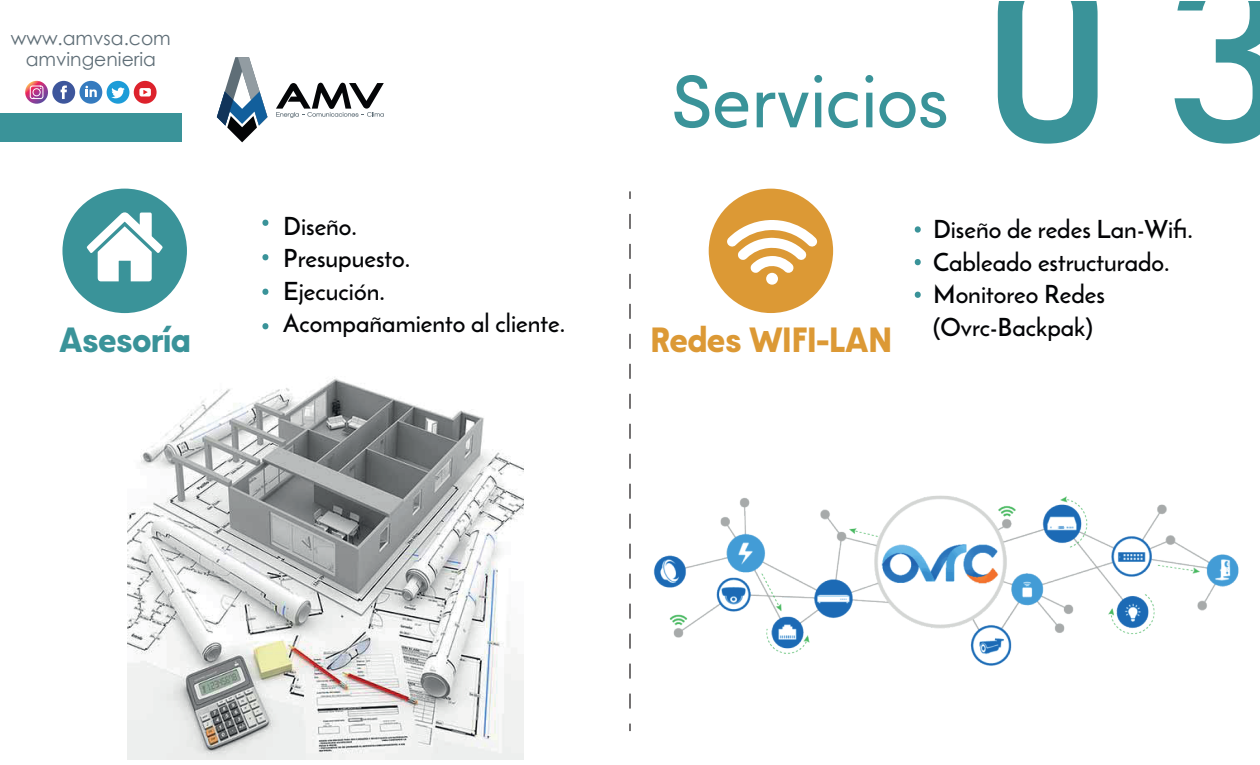
<style>
.page{position:relative;width:1260px;height:765px;background:#fff}
.page>*{position:absolute;margin:0;border:0;box-sizing:border-box;transform-origin:0 0}
.t1{font:246.25px "Bahnschrift";color:#3a9399}
.t2{font:73.75px "Modeco Trial";letter-spacing:-.025em;color:#3a9399}
.t3{font:700 35px "Modeco Trial";letter-spacing:-.025em;color:#dc9935}
.t4{font:700 35px "Modeco Trial";letter-spacing:-.025em;color:#3a9399}
.t5{font:25px/32.5px "Reem Kufi";color:#030406}
.t6{font:18.75px/21px "Century Gothic";color:#5f6e77;text-align:center}
</style>
<div class="page">
<img style="left:127px;top:377px;width:396px;height:382px">
<svg style="left:217px;top:57px;width:50px;height:85px"></svg>
<svg style="left:276px;top:82px;width:108px;height:36px"></svg>
<div style="left:62px;top:189px;width:125px;height:124px;background:#3a9399;border-radius:50%"></div>
<svg style="left:87px;top:212px;width:76px;height:69px"></svg>
<div style="left:709px;top:189px;width:124px;height:124px;background:#dc9935;border-radius:50%"></div>
<svg style="left:727px;top:220px;width:90px;height:53px"></svg>
<div style="left:766px;top:273px;width:12px;height:12px;background:#fff;border-radius:50%"></div>
<div style="left:134px;top:81px;width:23px;height:23px;background:#dd222c;border-radius:50%"></div>
<div style="left:139px;top:88px;width:12px;height:8px;background:#fff;border-radius:2px"></div>
<svg style="left:143px;top:90px;width:5px;height:4px"></svg>
<div style="left:79px;top:81px;width:23px;height:23px;background:#357bbf;border-radius:50%"></div>
<svg style="left:85px;top:86px;width:12px;height:11px"></svg>
<div style="left:107px;top:81px;width:22px;height:23px;background:#1d9cd8;border-radius:50%"></div>
<svg style="left:111px;top:88px;width:14px;height:10px"></svg>
<svg style="left:25px;top:81px;width:23px;height:23px"></svg>
<svg style="left:30px;top:86px;width:13px;height:13px"></svg>
<div style="left:52px;top:81px;width:23px;height:23px;background:#3d569c;border-radius:50%"></div>
<svg style="left:61px;top:86px;width:6px;height:13px"></svg>
<div style="left:0;top:113px;width:181px;height:29px;background:#3a9399"></div>
<svg style="left:629px;top:191px;width:2px;height:8px"></svg>
<svg style="left:629px;top:214px;width:2px;height:495px"></svg>
<svg style="left:629px;top:724px;width:2px;height:7px"></svg>
<img style="left:653px;top:495px;width:586px;height:171px">
<svg style="left:262px;top:220px;width:7px;height:6px"></svg>
<svg style="left:262px;top:254px;width:7px;height:6px"></svg>
<svg style="left:262px;top:289px;width:7px;height:6px"></svg>
<svg style="left:262px;top:323px;width:7px;height:6px"></svg>
<svg style="left:914px;top:226px;width:7px;height:7px"></svg>
<svg style="left:914px;top:259px;width:7px;height:6px"></svg>
<svg style="left:914px;top:292px;width:7px;height:6px"></svg>
<p class="t6" style="left:11px;top:27px;width:161px">www.amvsa.com amvingenieria</p>
<h2 class="t2" style="left:670px;top:52px;width:281px">Servicios</h2>
<h1 class="t1" style="left:980px;top:-132px;width:316px">03</h1>
<p class="t5" style="left:283px;top:212px;width:283px">Diseño.<br>Presupuesto.<br>Ejecución.<br>Acompañamiento al cliente.</p>
<p class="t5" style="left:933px;top:215px;width:261px">Diseño de redes Lan-Wifi.<br>Cableado estructurado.<br>Monitoreo Redes (Ovrc-Backpak)</p>
<h3 class="t4" style="left:59px;top:317px;width:134px">Asesoría</h3>
<h3 class="t3" style="left:650px;top:317px;width:244px">Redes WIFI-LAN</h3>
</div>
